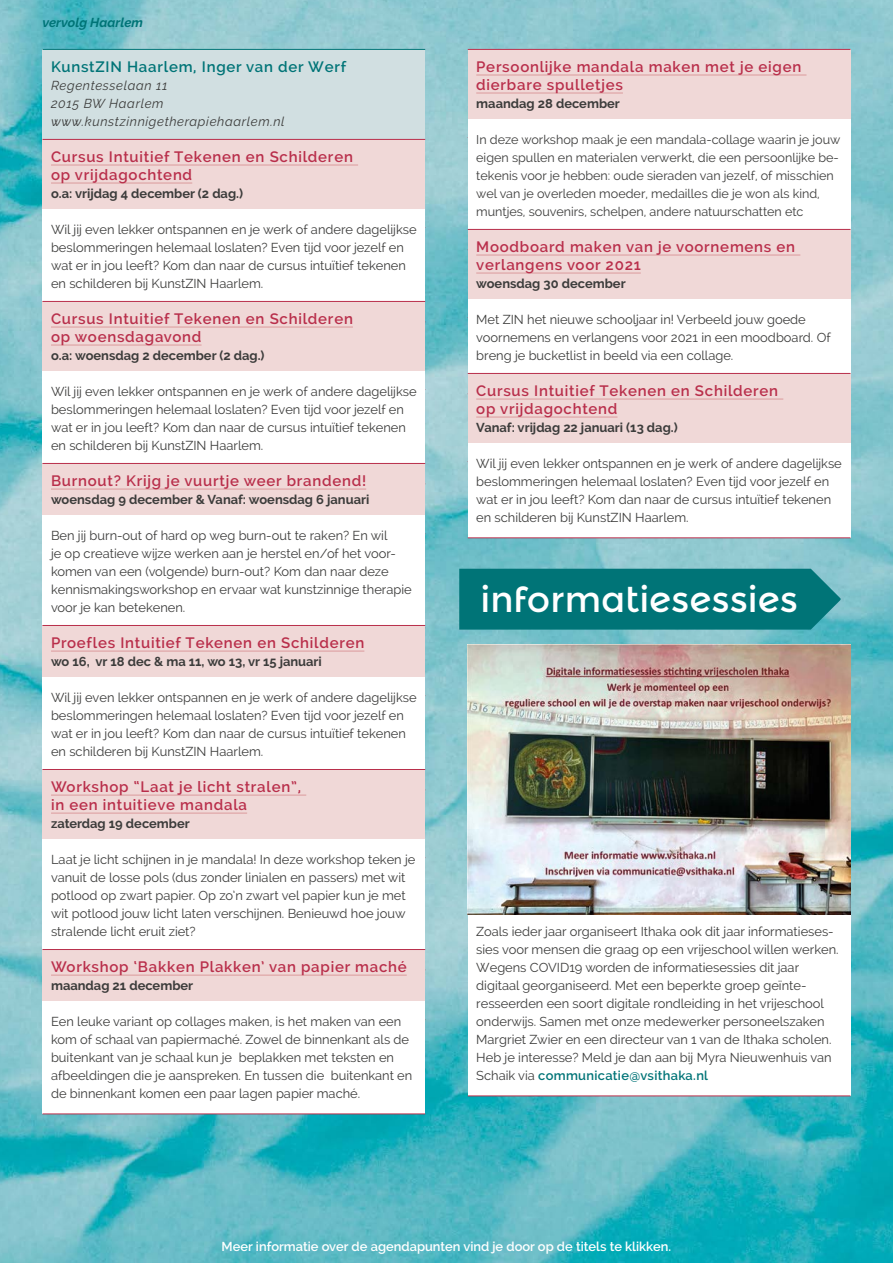
<style>
.page{position:relative;width:893px;height:1263px;background:#fff}
.page>*{position:absolute;margin:0;border:0;box-sizing:border-box;transform-origin:0 0}
.t1{font:36px "Montserrat Alternates";color:#fff}
.t2{font:600 15px/18px "Raleway";letter-spacing:.05em;color:#b92f4b}
.t3{font:600 15px "Raleway";letter-spacing:.05em;color:#007477}
.t4{font:12.9px/18px "Raleway";color:#3c3c3b}
.t5{font:700 12.9px "Raleway";color:#3c3c3b}
.t6{font:italic 12.9px/18px "Raleway";letter-spacing:.05em;color:#3c3c3b}
.t7{font:600 12.9px "Raleway";color:#fff}
.t8{font:italic 700 12.9px "Raleway";color:#007477}
.t9{font:12.6px/18px "Raleway";color:#3c3c3b}
.s1{font-weight:600;color:#007477}
</style>
<div class="page">
<img style="left:0;top:0;width:893px;height:1263px">
<div style="left:468px;top:49px;width:382px;height:53px;background:#f0d8d7"></div>
<hr style="left:468px;top:49px;width:382px;height:1px;background:#b92f4b">
<hr style="left:476px;top:75px;width:330px;height:1px;background:#db9a9c">
<hr style="left:476px;top:93px;width:147px;height:1px;background:#db9a9c">
<div style="left:468px;top:96px;width:382px;height:42px;background:#f0d8d7"></div>
<div style="left:468px;top:119px;width:382px;height:131px;background:#fff"></div>
<div style="left:468px;top:229px;width:382px;height:53px;background:#f0d8d7"></div>
<hr style="left:468px;top:229px;width:382px;height:1px;background:#b92f4b">
<hr style="left:476px;top:255px;width:324px;height:1px;background:#db9a9c">
<hr style="left:476px;top:273px;width:165px;height:1px;background:#db9a9c">
<div style="left:468px;top:276px;width:382px;height:42px;background:#f0d8d7"></div>
<div style="left:468px;top:299px;width:382px;height:95px;background:#fff"></div>
<div style="left:468px;top:373px;width:382px;height:53px;background:#f0d8d7"></div>
<hr style="left:468px;top:373px;width:382px;height:1px;background:#b92f4b">
<hr style="left:476px;top:399px;width:307px;height:1px;background:#db9a9c">
<hr style="left:476px;top:417px;width:141px;height:1px;background:#db9a9c">
<div style="left:468px;top:420px;width:382px;height:42px;background:#f0d8d7"></div>
<div style="left:468px;top:443px;width:382px;height:95px;background:#fff"></div>
<hr style="left:468px;top:538px;width:382px;height:1px;background:#b92f4b">
<div style="left:459px;top:569px;width:382px;height:61px;background:#007477"></div>
<div style="left:468px;top:911px;width:382px;height:185px;background:#fff"></div>
<hr style="left:468px;top:1096px;width:382px;height:1px;background:#b92f4b">
<div style="left:43px;top:49px;width:382px;height:35px;background:#d1dfe1"></div>
<hr style="left:43px;top:49px;width:382px;height:1px;background:#007477">
<div style="left:43px;top:69px;width:382px;height:37px;background:#d1dfe1"></div>
<div style="left:43px;top:105px;width:382px;height:55px;background:#d1dfe1"></div>
<div style="left:43px;top:139px;width:382px;height:53px;background:#f0d8d7"></div>
<hr style="left:43px;top:139px;width:382px;height:1px;background:#b92f4b">
<hr style="left:51px;top:165px;width:307px;height:1px;background:#db9a9c">
<hr style="left:51px;top:183px;width:141px;height:1px;background:#db9a9c">
<div style="left:43px;top:186px;width:382px;height:42px;background:#f0d8d7"></div>
<div style="left:43px;top:209px;width:382px;height:113px;background:#fff"></div>
<div style="left:43px;top:301px;width:382px;height:53px;background:#f0d8d7"></div>
<hr style="left:43px;top:301px;width:382px;height:1px;background:#b92f4b">
<hr style="left:51px;top:327px;width:302px;height:1px;background:#db9a9c">
<hr style="left:51px;top:345px;width:151px;height:1px;background:#db9a9c">
<div style="left:43px;top:348px;width:382px;height:42px;background:#f0d8d7"></div>
<div style="left:43px;top:371px;width:382px;height:113px;background:#fff"></div>
<div style="left:43px;top:463px;width:382px;height:35px;background:#f0d8d7"></div>
<hr style="left:43px;top:463px;width:382px;height:1px;background:#b92f4b">
<hr style="left:51px;top:489px;width:315px;height:1px;background:#db9a9c">
<div style="left:43px;top:492px;width:382px;height:42px;background:#f0d8d7"></div>
<div style="left:43px;top:515px;width:382px;height:113px;background:#fff"></div>
<div style="left:43px;top:625px;width:382px;height:35px;background:#f0d8d7"></div>
<hr style="left:43px;top:625px;width:382px;height:1px;background:#b92f4b">
<hr style="left:51px;top:651px;width:313px;height:1px;background:#db9a9c">
<div style="left:43px;top:654px;width:382px;height:42px;background:#f0d8d7"></div>
<div style="left:43px;top:677px;width:382px;height:113px;background:#fff"></div>
<div style="left:43px;top:769px;width:382px;height:53px;background:#f0d8d7"></div>
<hr style="left:43px;top:769px;width:382px;height:1px;background:#b92f4b">
<hr style="left:51px;top:795px;width:255px;height:1px;background:#db9a9c">
<hr style="left:51px;top:813px;width:196px;height:1px;background:#db9a9c">
<div style="left:43px;top:816px;width:382px;height:42px;background:#f0d8d7"></div>
<div style="left:43px;top:839px;width:382px;height:131px;background:#fff"></div>
<div style="left:43px;top:949px;width:382px;height:35px;background:#f0d8d7"></div>
<hr style="left:43px;top:949px;width:382px;height:1px;background:#b92f4b">
<hr style="left:51px;top:975px;width:356px;height:1px;background:#db9a9c">
<div style="left:43px;top:978px;width:382px;height:42px;background:#f0d8d7"></div>
<div style="left:43px;top:1001px;width:382px;height:113px;background:#fff"></div>
<hr style="left:43px;top:1114px;width:382px;height:1px;background:#b92f4b">
<img style="left:468px;top:645px;width:382px;height:269px">
<p class="t8" style="left:43px;top:15px;width:102px">vervolg Haarlem</p>
<p class="t3" style="left:51px;top:58px;width:297px">KunstZIN Haarlem, Inger van der Werf</p>
<p class="t6" style="left:51px;top:77px;width:235px">Regentesselaan 11<br>2015 BW Haarlem www.kunstzinnigetherapiehaarlem.nl</p>
<p class="t2" style="left:51px;top:148px;width:303px">Cursus Intuitief Tekenen en Schilderen op vrijdagochtend</p>
<p class="t5" style="left:51px;top:186px;width:194px">o.a: vrijdag 4 december (2 dag.)</p>
<p class="t4" style="left:51px;top:220px;width:367px">Wil jij even lekker ontspannen en je werk of andere dagelijkse beslommeringen helemaal loslaten? Even tijd voor jezelf en wat er in jou leeft? Kom dan naar de cursus intuïtief tekenen en schilderen bij KunstZIN Haarlem.</p>
<p class="t2" style="left:51px;top:310px;width:303px">Cursus Intuitief Tekenen en Schilderen op woensdagavond</p>
<p class="t5" style="left:51px;top:348px;width:215px">o.a: woensdag 2 december (2 dag.)</p>
<p class="t4" style="left:51px;top:382px;width:367px">Wil jij even lekker ontspannen en je werk of andere dagelijkse beslommeringen helemaal loslaten? Even tijd voor jezelf en wat er in jou leeft? Kom dan naar de cursus intuïtief tekenen en schilderen bij KunstZIN Haarlem.</p>
<p class="t2" style="left:51px;top:472px;width:317px">Burnout? Krijg je vuurtje weer brandend!</p>
<p class="t5" style="left:51px;top:492px;width:320px">woensdag 9 december &amp; Vanaf: woensdag 6 januari</p>
<p class="t4" style="left:51px;top:526px;width:362px">Ben jij burn-out of hard op weg burn-out te raken? En wil<br>je op creatieve wijze werken aan je herstel en/of het voor&shy;komen van een (volgende) burn-out? Kom dan naar deze kennismakingsworkshop en ervaar wat kunstzinnige therapie voor je kan betekenen.</p>
<p class="t2" style="left:51px;top:634px;width:315px">Proefles Intuitief Tekenen en Schilderen</p>
<p class="t5" style="left:51px;top:654px;width:272px">wo 16, vr 18 dec &amp; ma 11, wo 13, vr 15 januari</p>
<p class="t4" style="left:51px;top:688px;width:367px">Wil jij even lekker ontspannen en je werk of andere dagelijkse beslommeringen helemaal loslaten? Even tijd voor jezelf en wat er in jou leeft? Kom dan naar de cursus intuïtief tekenen en schilderen bij KunstZIN Haarlem.</p>
<p class="t2" style="left:51px;top:778px;width:252px">Workshop “Laat je licht stralen”, in een intuitieve mandala</p>
<p class="t5" style="left:51px;top:816px;width:140px">zaterdag 19 december</p>
<p class="t4" style="left:51px;top:850px;width:366px">Laat je licht schijnen in je mandala! In deze workshop teken je vanuit de losse pols (dus zonder linialen en passers) met wit potlood op zwart papier. Op zo’n zwart vel papier kun je met wit potlood jouw licht laten verschijnen. Benieuwd hoe jouw stralende licht eruit ziet?</p>
<p class="t2" style="left:51px;top:958px;width:357px">Workshop ‘Bakken Plakken’ van papier maché</p>
<p class="t5" style="left:51px;top:978px;width:144px">maandag 21 december</p>
<p class="t4" style="left:51px;top:1012px;width:363px">Een leuke variant op collages maken, is het maken van een kom of schaal van papiermaché. Zowel de binnenkant als de buitenkant van je schaal kun je beplakken met teksten en afbeeldingen die je aanspreken. En tussen die buitenkant en de binnenkant komen een paar lagen papier maché.</p>
<p class="t2" style="left:476px;top:58px;width:327px">Persoonlijke mandala maken met je eigen dierbare spulletjes</p>
<p class="t5" style="left:476px;top:96px;width:145px">maandag 28 december</p>
<p class="t9" style="left:476px;top:131px;width:366px">In deze workshop maak je een mandala-collage waarin je jouw eigen spullen en materialen verwerkt, die een persoonlijke be&shy;tekenis voor je hebben: oude sieraden van jezelf, of misschien wel van je overleden moeder, medailles die je won als kind, muntjes, souvenirs, schelpen, andere natuurschatten etc</p>
<p class="t2" style="left:476px;top:238px;width:320px">Moodboard maken van je voornemens en verlangens voor 2021</p>
<p class="t5" style="left:476px;top:276px;width:151px">woensdag 30 december</p>
<p class="t4" style="left:476px;top:310px;width:356px">Met ZIN het nieuwe schooljaar in! Verbeeld jouw goede voornemens en verlangens voor 2021 in een moodboard. Of breng je bucketlist in beeld via een collage.</p>
<p class="t2" style="left:476px;top:382px;width:303px">Cursus Intuitief Tekenen en Schilderen op vrijdagochtend</p>
<p class="t5" style="left:476px;top:420px;width:203px">Vanaf: vrijdag 22 januari (13 dag.)</p>
<p class="t4" style="left:476px;top:454px;width:367px">Wil jij even lekker ontspannen en je werk of andere dagelijkse beslommeringen helemaal loslaten? Even tijd voor jezelf en wat er in jou leeft? Kom dan naar de cursus intuïtief tekenen en schilderen bij KunstZIN Haarlem.</p>
<h1 class="t1" style="left:480px;top:578px;width:319px">informatiesessies</h1>
<p class="t4" style="left:476px;top:922px;width:364px">Zoals ieder jaar organiseert Ithaka ook dit jaar informatieses&shy;sies voor mensen die graag op een vrijeschool willen werken.<br>Wegens COVID19 worden de informatiesessies dit jaar digitaal georganiseerd. Met een beperkte groep geïnte&shy;resseerden een soort digitale rondleiding in het vrijeschool onderwijs. Samen met onze medewerker personeelszaken Margriet Zwier en een directeur van 1 van de Ithaka scholen.<br>Heb je interesse? Meld je dan aan bij Myra Nieuwenhuis van Schaik via <span class="s1">communicatie@vsithaka.nl</span></p>
<p class="t7" style="left:222px;top:1239px;width:451px">Meer informatie over de agendapunten vind je door op de titels te klikken.</p>
</div>
